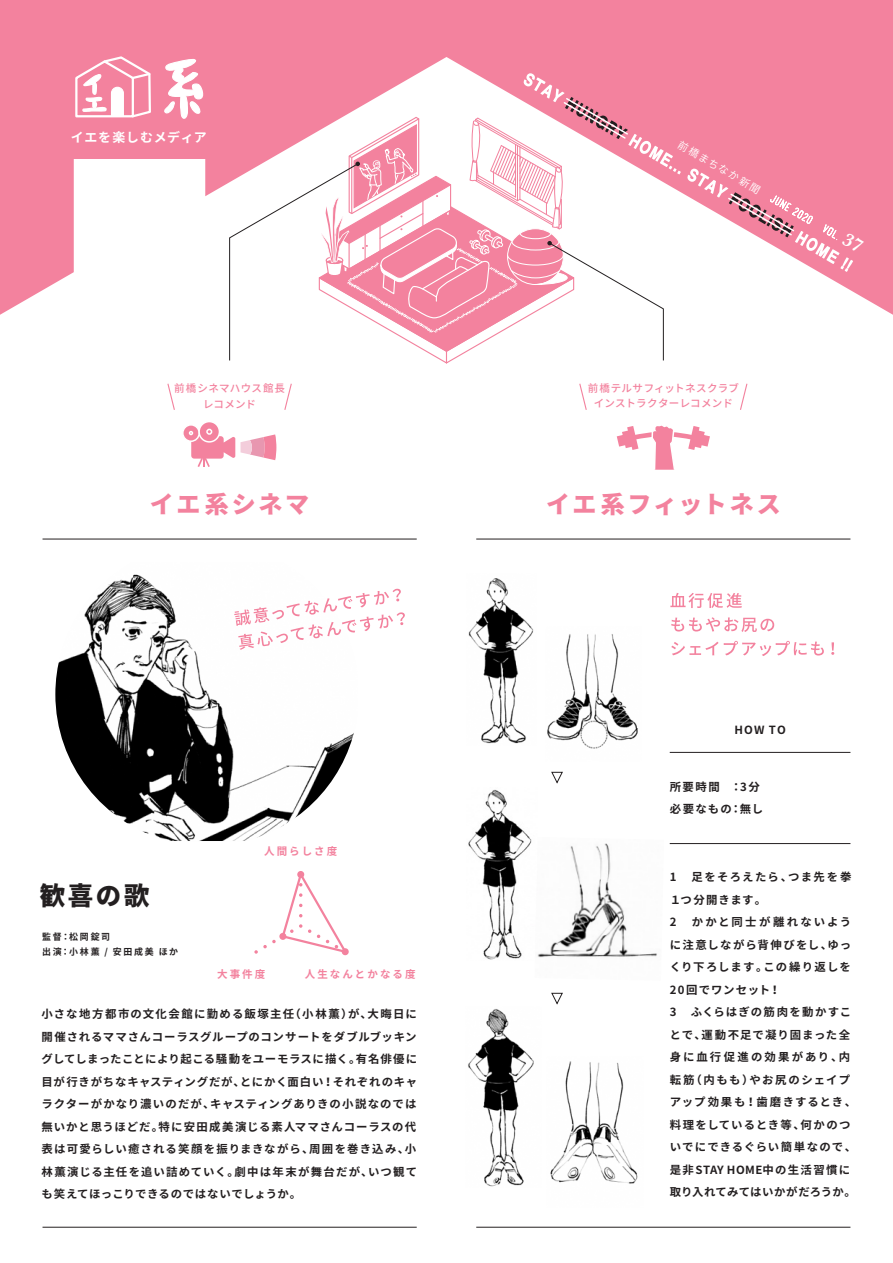
<style>
.page{position:relative;width:893px;height:1263px;background:#fff}
.page>*{position:absolute;margin:0;border:0;box-sizing:border-box;transform-origin:0 0}
.t1{font:900 25.5px "Noto Sans CJ Kjp";color:#231f20}
.t2{font:900 24px "Noto Sans CJ Kjp";letter-spacing:.11em;color:#f3829e}
.t3{font:700 12.9px "Noto Sans CJ Kjp";letter-spacing:.055em;color:#fff}
.t4{font:700 11.25px/22.5px "Noto Sans CJ Kjp";letter-spacing:.1em;color:#231f20;text-align:justify}
.t5{font:700 11.25px/22.5px "Noto Sans CJ Kjp";letter-spacing:.12em;color:#231f20}
.t6{font:500 10.5px/14.4px "Noto Sans CJ Kjp";letter-spacing:.03em;color:#f3829e;text-align:center}
.t7{font:700 10.5px "Noto Sans CJ Kjp";letter-spacing:.19em;color:#f3829e}
.t8{font:600 10.5px "Noto Sans CJ Kjp";color:#fff}
.t9{font:700 9px/15px "Noto Sans CJ Kjp";letter-spacing:.195em;color:#231f20}
</style>
<div class="page">
<svg style="left:0;top:0;width:893px;height:315px;fill:#f3829e"></svg>
<img style="left:55px;top:574px;width:299px;height:267px">
<img style="left:468px;top:578px;width:66px;height:166px">
<img style="left:547px;top:634px;width:91px;height:115px">
<img style="left:468px;top:789px;width:64px;height:171px">
<img style="left:537px;top:843px;width:120px;height:115px">
<img style="left:468px;top:1009px;width:66px;height:178px">
<img style="left:550px;top:1061px;width:88px;height:123px">
<svg style="left:551px;top:772px;width:12px;height:11px"></svg>
<svg style="left:551px;top:993px;width:12px;height:11px"></svg>
<svg style="left:254px;top:871px;width:95px;height:85px"></svg>
<svg style="left:687px;top:169px;width:166px;height:103px"></svg>
<svg style="left:183px;top:425px;width:16px;height:16px"></svg>
<div style="left:182px;top:424px;width:18px;height:18px;border:2px solid #fff;border-radius:50%"></div>
<div style="left:199px;top:422px;width:20px;height:20px;background:#f3829e;border-radius:50%"></div>
<div style="left:198px;top:421px;width:22px;height:22px;border:2px solid #fff;border-radius:50%"></div>
<svg style="left:189px;top:429px;width:87px;height:38px"></svg>
<svg style="left:74px;top:55px;width:78px;height:64px"></svg>
<svg style="left:163px;top:58px;width:41px;height:63px"></svg>
<svg style="left:617px;top:425px;width:93px;height:45px"></svg>
<svg style="left:579px;top:383px;width:8px;height:27px"></svg>
<svg style="left:740px;top:383px;width:8px;height:27px"></svg>
<svg style="left:167px;top:383px;width:8px;height:27px"></svg>
<svg style="left:284px;top:383px;width:8px;height:27px"></svg>
<svg style="left:229px;top:73px;width:452px;height:291px"></svg>
<hr style="left:43px;top:539px;width:374px;height:1px;background:#231f20">
<hr style="left:43px;top:1227px;width:374px;height:1px;background:#231f20">
<hr style="left:476px;top:539px;width:374px;height:1px;background:#231f20">
<hr style="left:476px;top:1227px;width:374px;height:1px;background:#231f20">
<svg style="left:670px;top:593px;width:72px;height:15px"></svg>
<svg style="left:671px;top:617px;width:103px;height:15px"></svg>
<svg style="left:671px;top:641px;width:153px;height:15px"></svg>
<svg style="left:831px;top:642px;width:3px;height:13px"></svg>
<hr style="left:670px;top:752px;width:180px;height:1px;background:#231f20">
<hr style="left:670px;top:843px;width:180px;height:1px;background:#231f20">
<svg style="left:234px;top:588px;width:171px;height:62px"></svg>
<p class="t3" style="left:71px;top:130px;width:137px">イエを楽しむメディア</p>
<p class="t6" style="left:174px;top:381px;width:112px;line-height:15.8px">前橋シネマハウス館長レコメンド</p>
<p class="t8" style="left:682px;top:139px;width:95px;rotate:30deg">前橋まちなか新聞</p>
<p class="t6" style="left:588px;top:381px;width:153px">前橋テルサフィットネスクラブインストラクターレコメンド</p>
<h2 class="t2" style="left:150px;top:490px;width:161px">イエ系シネマ</h2>
<h2 class="t2" style="left:546px;top:490px;width:236px">イエ系フィットネス</h2>
<p class="t4" style="left:734px;top:719px;width:53px">HOW TO</p>
<h1 class="t1" style="left:40px;top:881px;width:111px">歓喜の歌</h1>
<p class="t9" style="left:42px;top:929px;width:137px">監督：松岡錠司<br>出演：小林薫 / 安田成美ほか</p>
<p class="t7" style="left:264px;top:845px;width:75px">人間らしさ度</p>
<p class="t7" style="left:217px;top:968px;width:50px">大事件度</p>
<p class="t7" style="left:305px;top:968px;width:112px">人生なんとかなる度</p>
<p class="t4" style="left:41px;top:1003px;width:377px">小さな地方都市の文化会館に勤める飯塚主任（小林薫）が、大晦日に開催されるママさんコーラスグループのコンサートをダブルブッキングしてしまったことにより起こる騒動をユーモラスに描く。有名俳優に目が行きがちなキャスティングだが、とにかく面白い！それぞれのキャラクターがかなり濃いのだが、キャスティングありきの小説なのでは無いかと思うほどだ。特に安田成美演じる素人ママさんコーラスの代表は可愛らしい癒される笑顔を振りまきながら、周囲を巻き込み、小林薫演じる主任を追い詰めていく。劇中は年末が舞台だが、いつ観ても笑えてほっこりできるのではないでしょうか。</p>
<p class="t5" style="left:670px;top:775px;width:95px">所要時間　：3分必要なもの：無し</p>
<p class="t4" style="left:670px;top:866px;width:188px;text-align:left">1　足をそろえたら、つま先を拳<br>１つ分開きます。<br>2　かかと同士が離れないように注意しながら背伸びをし、ゆっくり下ろします。この繰り返しを<br>20回でワンセット！<br>3　ふくらはぎの筋肉を動かすことで、運動不足で凝り固まった全身に血行促進の効果があり、内転筋（内もも）やお尻のシェイプアップ効果も！歯磨きするとき、料理をしているとき等、何かのついでにできるぐらい簡単なので、是非STAY HOME中の生活習慣に取り入れてみてはいかがだろうか。</p>
</div>
